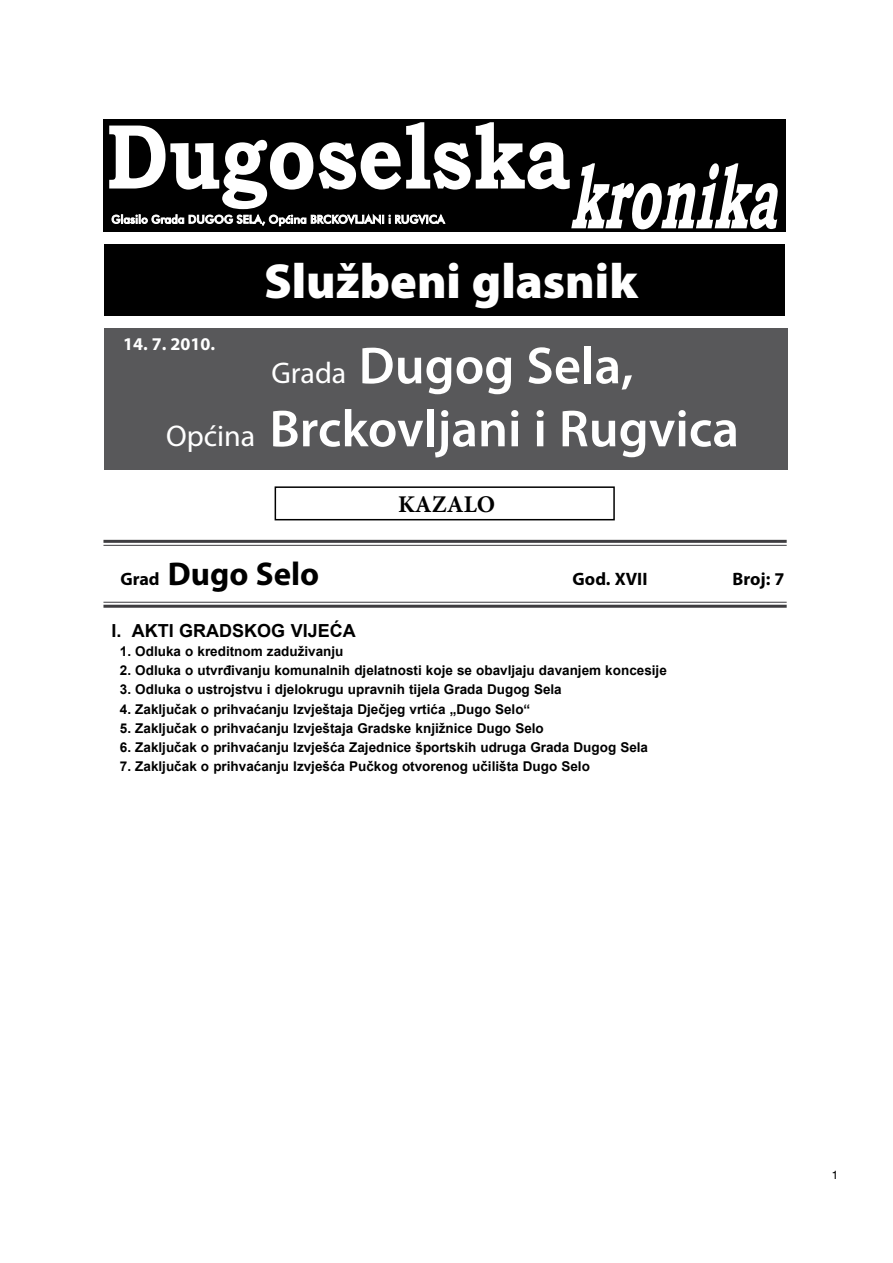
<style>
.page{position:relative;width:893px;height:1263px;background:#fff}
.page>*{position:absolute;margin:0;border:0;box-sizing:border-box;transform-origin:0 0}
.t1{font:600 52.5px/63px "Myriad Pro";color:#fff;text-align:center}
.t2{font:900 49.5px "Myriad Pro";color:#fff}
.t3{font:700 33px "Myriad Pro";color:#000}
.t4{font:700 24px "Minion Pro";color:#000}
.t5{font:700 18px "Arial";color:#000}
.t6{font:700 18px "Myriad Pro";color:#000}
.t7{font:700 18px "Myriad Pro";color:#fff}
.t8{font:700 13.5px "Arial";color:#000}
.t9{font:12px "Swiss 721 BT";color:#000}
.s1{font-weight:400;font-size:30px}
.s2{font-size:18px}
</style>
<div class="page">
<div style="left:104px;top:244px;width:681px;height:72px;background:#000"></div>
<div style="left:104px;top:328px;width:684px;height:142px;background:#58585a"></div>
<div style="left:103px;top:119px;width:682px;height:112px;background:#000"></div>
<svg style="left:109px;top:122px;width:669px;height:107px"></svg>
<div style="left:275px;top:486px;width:340px;height:34px;border:2px solid #000"></div>
<hr style="left:103px;top:540px;width:684px;height:3px;background:#3e3d40">
<hr style="left:103px;top:545px;width:684px;height:1px;background:#3e3d40">
<hr style="left:103px;top:602px;width:684px;height:1px;background:#3e3d40">
<hr style="left:103px;top:605px;width:684px;height:3px;background:#3e3d40">
<h2 class="t2" style="left:264px;top:253px;width:375px">Službeni glasnik</h2>
<h1 class="t1" style="left:166px;top:333px;width:574px"><span class="s1">Grada</span> Dugog Sela,<br><span class="s1">Općina</span> Brckovljani i Rugvica</h1>
<h3 class="t7" style="left:123px;top:332px;width:93px">14. 7. 2010.</h3>
<h3 class="t3" style="left:120px;top:552px;width:200px"><span class="s2">Grad</span> Dugo Selo</h3>
<h3 class="t4" style="left:398px;top:487px;width:99px">KAZALO</h3>
<h3 class="t6" style="left:573px;top:567px;width:76px">God. XVII</h3>
<h3 class="t6" style="left:733px;top:567px;width:53px">Broj: 7</h3>
<h3 class="t5" style="left:111px;top:618px;width:246px">I. AKTI GRADSKOG VIJEĆA</h3>
<p class="t8" style="left:120px;top:642px;width:225px">1. Odluka o kreditnom zaduživanju</p>
<p class="t8" style="left:120px;top:661px;width:548px">2. Odluka o utvrđivanju komunalnih djelatnosti koje se obavljaju davanjem koncesije</p>
<p class="t8" style="left:120px;top:681px;width:443px">3. Odluka o ustrojstvu i djelokrugu upravnih tijela Grada Dugog Sela</p>
<p class="t8" style="left:120px;top:700px;width:412px">4. Zaključak o prihvaćanju Izvještaja Dječjeg vrtića „Dugo Selo“</p>
<p class="t8" style="left:120px;top:719px;width:425px">5. Zaključak o prihvaćanju Izvještaja Gradske knjižnice Dugo Selo</p>
<p class="t8" style="left:120px;top:738px;width:530px">6. Zaključak o prihvaćanju Izvješća Zajednice športskih udruga Grada Dugog Sela</p>
<p class="t8" style="left:120px;top:758px;width:472px">7. Zaključak o prihvaćanju Izvješća Pučkog otvorenog učilišta Dugo Selo</p>
<p class="t9" style="left:832px;top:1167px;width:8px">1</p>
</div>
